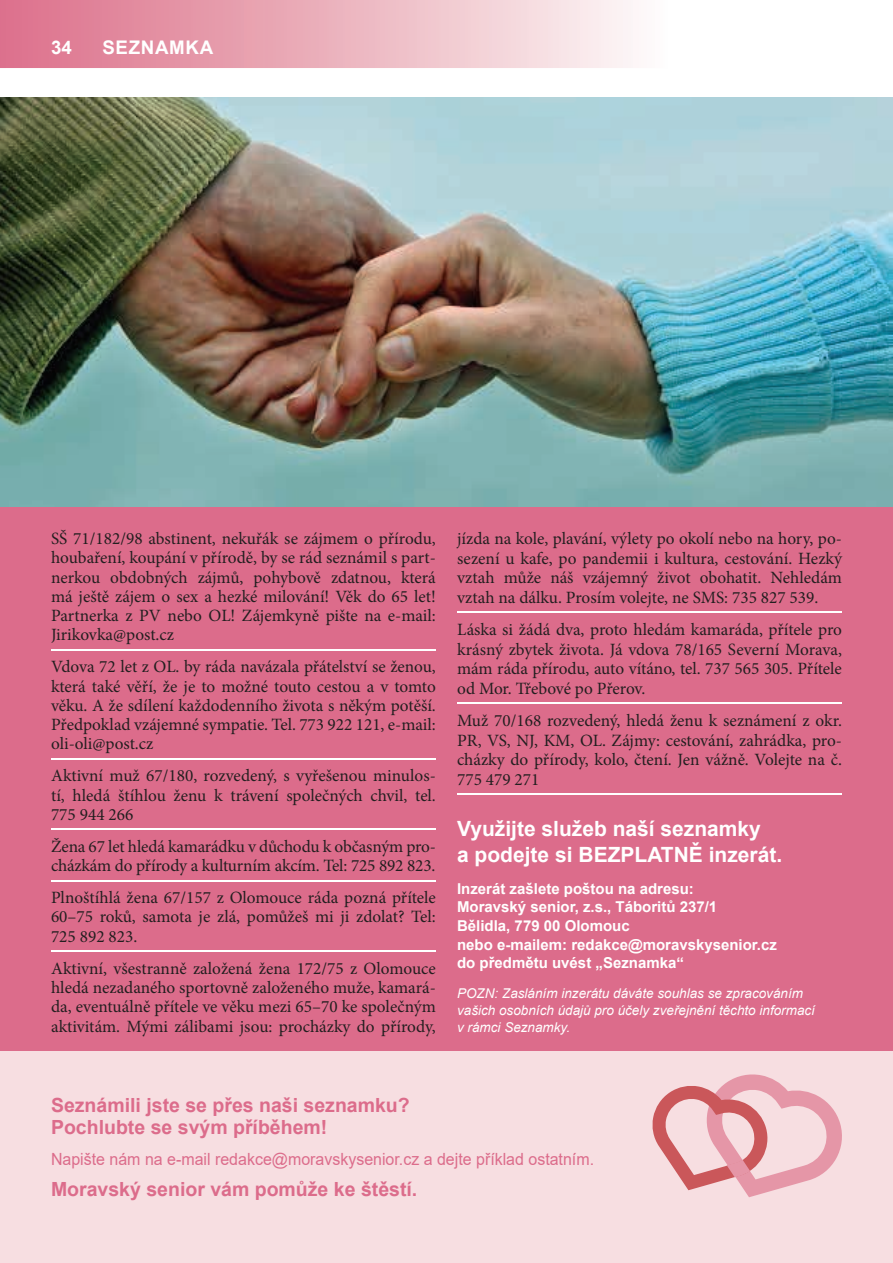
<style>
.page{position:relative;width:893px;height:1263px;background:#fff}
.page>*{position:absolute;margin:0;border:0;box-sizing:border-box;transform-origin:0 0}
.t1{font:700 21px/25.8px "Arial";color:#fff}
.t2{font:700 19.5px/22.5px "Arial";color:#dc6c8b}
.t3{font:700 18.75px "Arial";letter-spacing:.035em;color:#fff}
.t4{font:17.25px/19.2px "Minion Pro";letter-spacing:-.005em;color:#231f20;text-align:justify}
.t5{font:16.8px "Arial";color:#dc6c8b;scale:.95 1}
.t6{font:700 15px/18.6px "Arial";color:#fff}
.t7{font:italic 13.5px/16.8px "Arial";color:#fff}
</style>
<div class="page">
<div style="left:0;top:1042px;width:893px;height:221px;background:#f7dee1"></div>
<div style="left:0;top:374px;width:893px;height:676px;background:#dc6c8b"></div>
<svg style="left:0;top:0;width:631px;height:68px;background:#ebb0bc"></svg>
<div style="left:52px;top:41px;width:19px;height:13px;background:#e07c95"></div>
<hr style="left:51px;top:649px;width:385px;height:1px;background:#fff">
<hr style="left:51px;top:758px;width:385px;height:1px;background:#fff">
<hr style="left:51px;top:828px;width:385px;height:2px;background:#fff">
<hr style="left:51px;top:880px;width:385px;height:1px;background:#fff">
<hr style="left:51px;top:950px;width:385px;height:2px;background:#fff">
<hr style="left:457px;top:611px;width:385px;height:2px;background:#fff">
<hr style="left:457px;top:702px;width:385px;height:2px;background:#fff">
<hr style="left:457px;top:793px;width:385px;height:2px;background:#fff">
<img style="left:0;top:98px;width:893px;height:408px">
<svg style="left:652px;top:1074px;width:190px;height:123px"></svg>
<p class="t3" style="left:51px;top:34px;width:22px">34</p>
<p class="t3" style="left:102px;top:34px;width:112px">SEZNAMKA</p>
<p class="t4" style="left:51px;top:529px;width:386px">SŠ 71/182/98 abstinent, nekuřák se zájmem o přírodu, houbaření, koupání v přírodě, by se rád seznámil s part&shy;nerkou obdobných zájmů, pohybově zdatnou, která má ještě zájem o sex a hezké milování! Věk do 65 let!<br>Partnerka z PV nebo OL! Zájemkyně pište na e-mail:<br>Jirikovka@post.cz</p>
<p class="t4" style="left:51px;top:657px;width:386px">Vdova 72 let z OL. by ráda navázala přátelství se ženou, která také věří, že je to možné touto cestou a v tomto věku. A že sdílení každodenního života s někým potěší.<br>Předpoklad vzájemné sympatie. Tel. 773 922 121, e-mail: oli-oli@post.cz</p>
<p class="t4" style="left:51px;top:766px;width:386px">Aktivní muž 67/180, rozvedený, s vyřešenou minulos&shy;tí, hledá štíhlou ženu k trávení společných chvil, tel.<br>775 944 266</p>
<p class="t4" style="left:51px;top:837px;width:386px">Žena 67 let hledá kamarádku v důchodu k občasným pro&shy;cházkám do přírody a kulturním akcím. Tel: 725 892 823.</p>
<p class="t4" style="left:51px;top:888px;width:386px">Plnoštíhlá žena 67/157 z Olomouce ráda pozná přítele 60–75 roků, samota je zlá, pomůžeš mi ji zdolat? Tel:<br>725 892 823.</p>
<p class="t4" style="left:51px;top:959px;width:386px">Aktivní, všestranně založená žena 172/75 z Olomouce hledá nezadaného sportovně založeného muže, kamará&shy;da, eventuálně přítele ve věku mezi 65–70 ke společným aktivitám. Mými zálibami jsou: procházky do přírody,</p>
<p class="t4" style="left:457px;top:529px;width:386px">jízda na kole, plavání, výlety po okolí nebo na hory, po&shy;sezení u kafe, po pandemii i kultura, cestování. Hezký vztah může náš vzájemný život obohatit. Nehledám vztah na dálku. Prosím volejte, ne SMS: 735 827 539.</p>
<p class="t4" style="left:457px;top:620px;width:386px">Láska si žádá dva, proto hledám kamaráda, přítele pro krásný zbytek života. Já vdova 78/165 Severní Morava, mám ráda přírodu, auto vítáno, tel. 737 565 305. Přítele od Mor. Třebové po Přerov.</p>
<p class="t4" style="left:457px;top:711px;width:386px">Muž 70/168 rozvedený, hledá ženu k seznámení z okr.<br>PR, VS, NJ, KM, OL. Zájmy: cestování, zahrádka, pro&shy;cházky do přírody, kolo, čtení. Jen vážně. Volejte na č.<br>775 479 271</p>
<p class="t1" style="left:457px;top:816px;width:327px">Využijte služeb naší seznamky<br>a podejte si BEZPLATNĚ inzerát.</p>
<p class="t6" style="left:457px;top:879px;width:321px">Inzerát zašlete poštou na adresu:<br>Moravský senior, z.s., Táboritů 237/1<br>Bělidla, 779 00 Olomouc<br>nebo e-mailem: redakce@moravskysenior.cz do předmětu uvést „Seznamka“</p>
<p class="t7" style="left:457px;top:985px;width:359px">POZN: Zasláním inzerátu dáváte souhlas se zpracováním vašich osobních údajů pro účely zveřejnění těchto informací v rámci Seznamky.</p>
<p class="t2" style="left:51px;top:1094px;width:360px">Seznámili jste se přes naši seznamku?<br>Pochlubte se svým příběhem!</p>
<p class="t5" style="left:51px;top:1147px;width:573px">Napište nám na e-mail redakce@moravskysenior.cz a dejte příklad ostatním.</p>
<p class="t2" style="left:51px;top:1178px;width:368px">Moravský senior vám pomůže ke štěstí.</p>
</div>
